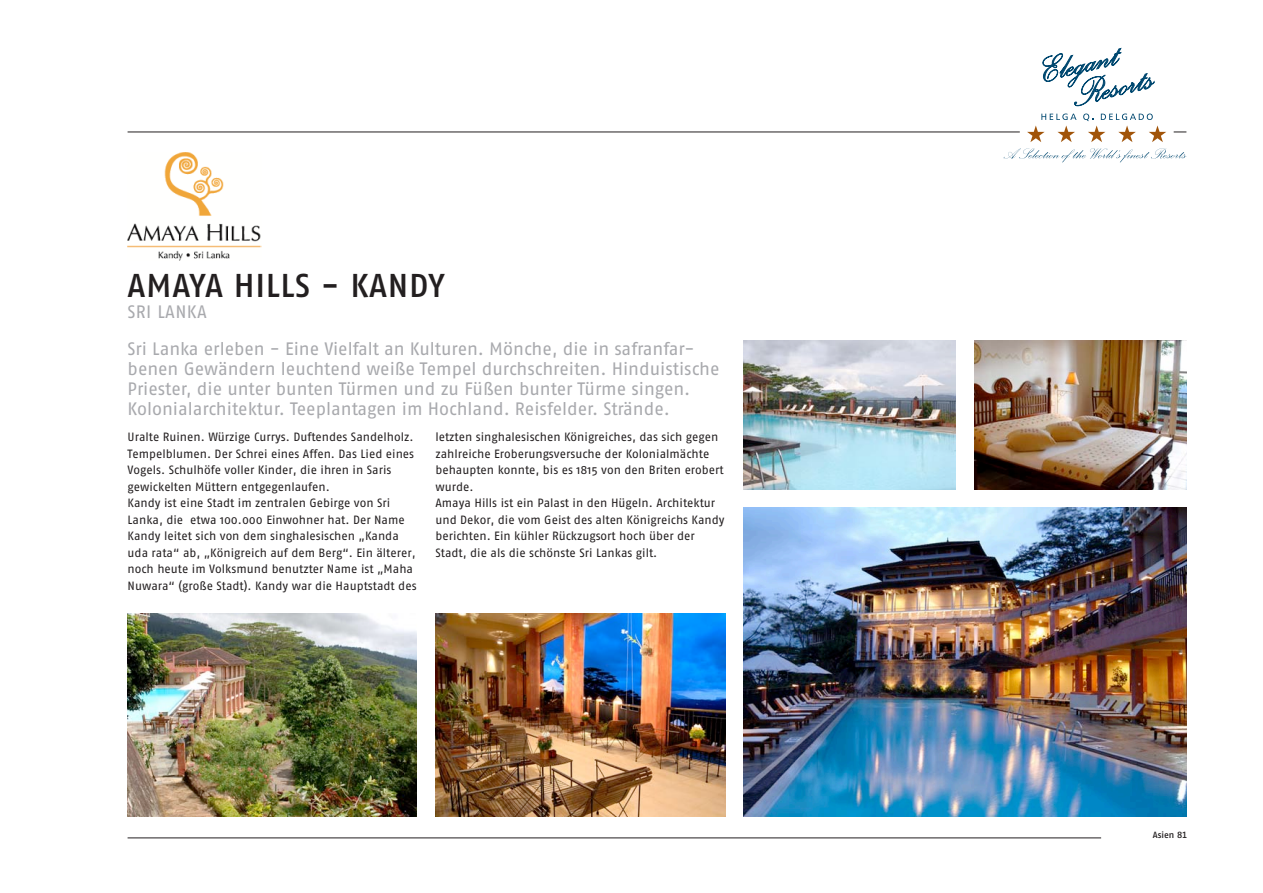
<style>
.page{position:relative;width:1263px;height:893px;background:#fff}
.page>*{position:absolute;margin:0;border:0;box-sizing:border-box;transform-origin:0 0}
.t1{font:33px "Fago No Medium TF";letter-spacing:.02em;color:#231f20}
.t2{font:18px/20.2px "Fago No Regular LF";letter-spacing:-.005em;color:#a8a9ad}
.t3{font:18px "Fago No Regular LF";letter-spacing:.02em;color:#a8a9ad}
.t4{font:12px/16.5px "Fago No";color:#231f20}
.t5{font:9px "Fago No Medium TF";color:#231f20}
</style>
<div class="page">
<hr style="left:128px;top:132px;width:892px;height:1px;background:#231f20">
<svg style="left:1174px;top:132px;width:12px;height:1px"></svg>
<hr style="left:128px;top:838px;width:973px;height:1px;background:#231f20">
<svg style="left:1041px;top:114px;width:35px;height:6px"></svg>
<svg style="left:1004px;top:148px;width:182px;height:14px"></svg>
<svg style="left:1027px;top:126px;width:17px;height:16px"></svg>
<svg style="left:1057px;top:126px;width:18px;height:16px"></svg>
<svg style="left:1083px;top:114px;width:83px;height:28px"></svg>
<svg style="left:1042px;top:48px;width:112px;height:58px"></svg>
<img style="left:974px;top:340px;width:212px;height:149px">
<img style="left:743px;top:340px;width:212px;height:149px">
<img style="left:435px;top:613px;width:290px;height:203px">
<img style="left:128px;top:614px;width:289px;height:202px">
<img style="left:128px;top:152px;width:133px;height:109px">
<img style="left:743px;top:508px;width:443px;height:308px">
<h1 class="t1" style="left:128px;top:266px;width:319px">AMAYA HILLS - KANDY</h1>
<h2 class="t3" style="left:128px;top:301px;width:81px">SRI lANKA</h2>
<p class="t2" style="left:128px;top:338px;width:593px">Sri lanka erleben - Eine Vielfalt an Kulturen. Mönche, die in safranfar&shy;benen Gewändern leuchtend weiße tempel durchschreiten. hinduistische Priester, die unter bunten türmen und zu Füßen bunter türme singen.<br>Kolonialarchitektur. teeplantagen im hochland. Reisfelder. Strände.</p>
<p class="t4" style="left:128px;top:429px;width:291px">Uralte Ruinen. Würzige Currys. Duftendes Sandelholz.<br>Tempelblumen. Der Schrei eines Affen. Das Lied eines Vogels. Schulhöfe voller Kinder, die ihren in Saris gewickelten Müttern entgegenlaufen.<br>Kandy ist eine Stadt im zentralen Gebirge von Sri Lanka, die etwa 100.000 Einwohner hat. Der Name Kandy leitet sich von dem singhalesischen „Kanda uda rata“ ab, „Königreich auf dem Berg“. Ein älterer, noch heute im Volksmund benutzter Name ist „Maha Nuwara“ (große Stadt). Kandy war die Hauptstadt des</p>
<p class="t4" style="left:435px;top:429px;width:291px">letzten singhalesischen Königreiches, das sich gegen zahlreiche Eroberungsversuche der Kolonialmächte behaupten konnte, bis es 1815 von den Briten erobert wurde.<br>Amaya Hills ist ein Palast in den Hügeln. Architektur und Dekor, die vom Geist des alten Königreichs Kandy berichten. Ein kühler Rückzugsort hoch über der Stadt, die als die schönste Sri Lankas gilt.</p>
<p class="t5" style="left:1153px;top:829px;width:36px">ASIEN 81</p>
</div>
